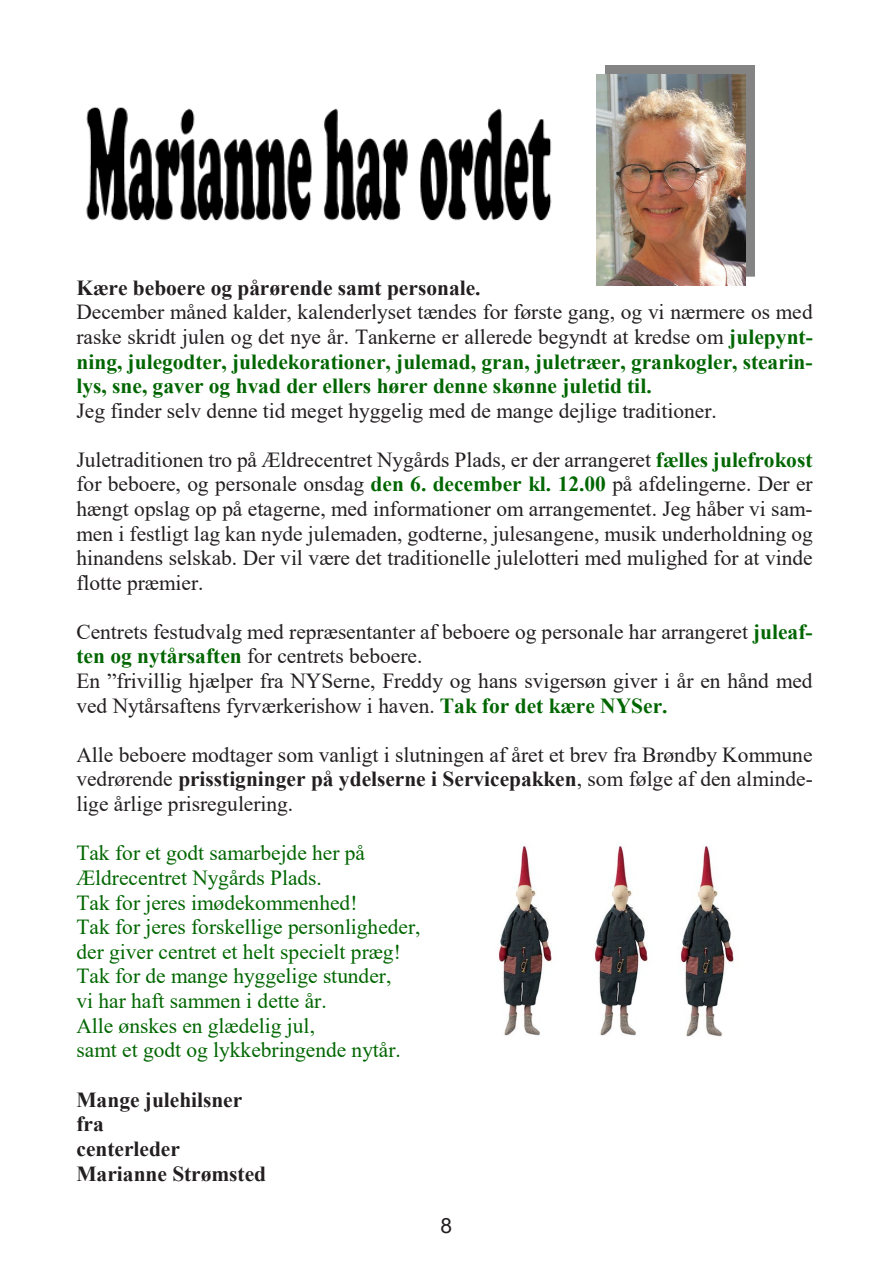
<style>
.page{position:relative;width:893px;height:1263px;background:#fff}
.page>*{position:absolute;margin:0;border:0;box-sizing:border-box;transform-origin:0 0}
.t1{font:21.45px/24.6px "Times New Roman";color:#231f20}
.t2{font:21.45px/24.6px "Times New Roman";color:#060}
.t3{font:700 21.45px/24.6px "Times New Roman";color:#231f20}
.t4{font:21px "Arial";color:#231f20}
.s1{font-weight:700}
.s2{font-weight:700;color:#060}
</style>
<div class="page">
<img style="left:86px;top:107px;width:466px;height:114px">
<img style="left:606px;top:65px;width:149px;height:212px">
<img style="left:597px;top:75px;width:148px;height:211px">
<img style="left:594px;top:846px;width:54px;height:190px">
<img style="left:680px;top:846px;width:54px;height:191px">
<img style="left:498px;top:846px;width:54px;height:190px">
<p class="t1" style="left:76px;top:275px;width:738px"><span class="s1">Kære beboere og pårørende samt personale.<br></span>December måned kalder, kalenderlyset tændes for første gang, og vi nærmere os med raske skridt julen og det nye år. Tankerne er allerede begyndt at kredse om <span class="s2">julepynt&shy;ning, julegodter, juledekorationer, julemad, gran, juletræer, grankogler, stearin&shy;lys, sne, gaver og hvad der ellers hører denne skønne juletid til.<br></span>Jeg finder selv denne tid meget hyggelig med de mange dejlige traditioner.</p>
<p class="t1" style="left:76px;top:447px;width:738px;text-align:justify">Juletraditionen tro på Ældrecentret Nygårds Plads, er der arrangeret <span class="s2">fælles julefrokost </span>for beboere, og personale onsdag <span class="s2">den 6. december kl. 12.00</span> på afdelingerne. Der er hængt opslag op på etagerne, med informationer om arrangementet. Jeg håber vi sam&shy;men i festligt lag kan nyde julemaden, godterne, julesangene, musik underholdning og hinandens selskab. Der vil være det traditionelle julelotteri med mulighed for at vinde flotte præmier.</p>
<p class="t1" style="left:76px;top:619px;width:738px">Centrets festudvalg med repræsentanter af beboere og personale har arrangeret <span class="s2">juleaf&shy;ten og nytårsaften</span> for centrets beboere.<br>En ”frivillig hjælper fra NYSerne, Freddy og hans svigersøn giver i år en hånd med ved Nytårsaftens fyrværkerishow i haven. <span class="s2">Tak for det kære NYSer.</span></p>
<p class="t1" style="left:76px;top:742px;width:738px;text-align:justify">Alle beboere modtager som vanligt i slutningen af året et brev fra Brøndby Kommune vedrørende <span class="s1">prisstigninger på ydelserne i Servicepakken</span>, som følge af den alminde&shy;lige årlige prisregulering.</p>
<p class="t2" style="left:76px;top:840px;width:346px">Tak for et godt samarbejde her på Ældrecentret Nygårds Plads.<br>Tak for jeres imødekommenhed!<br>Tak for jeres forskellige personligheder, der giver centret et helt specielt præg!<br>Tak for de mange hyggelige stunder,<br>vi har haft sammen i dette år.<br>Alle ønskes en glædelig jul,<br>samt et godt og lykkebringende nytår.</p>
<p class="t3" style="left:76px;top:1086px;width:191px">Mange julehilsner fra<br>centerleder<br>Marianne Strømsted</p>
<p class="t4" style="left:441px;top:1211px;width:13px">8</p>
</div>
